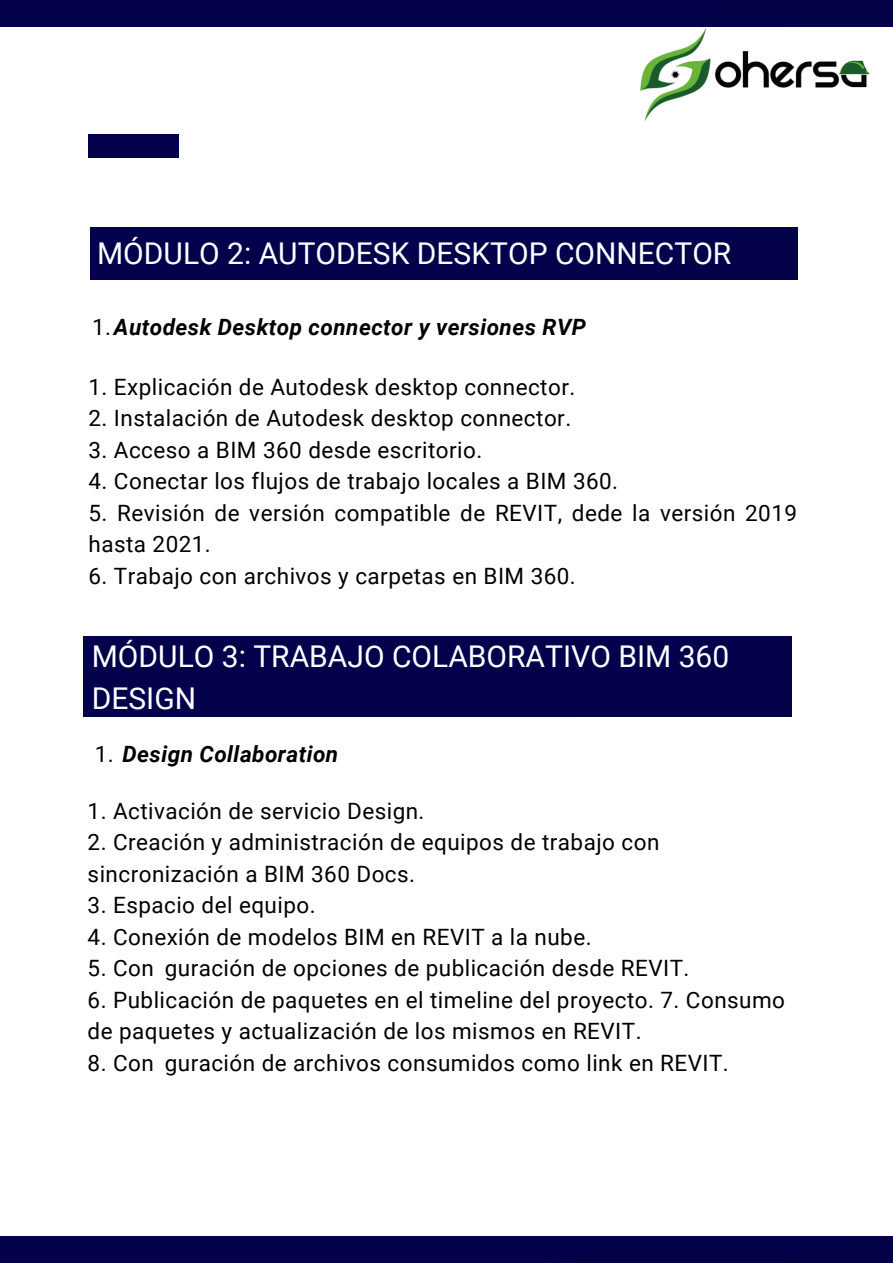
<style>
.page{position:relative;width:893px;height:1264px;background:#fff}
.page>*{position:absolute;margin:0;border:0;box-sizing:border-box;transform-origin:0 0}
.t1{font:30px/41.5px "Roboto";color:#fff}
.t2{font:22.5px/31.5px "Roboto";letter-spacing:.02em;color:#000}
.t3{font:italic 700 22.5px "Roboto";letter-spacing:.02em;color:#000}
.s1{font-weight:400;font-style:normal}
</style>
<div class="page">
<div style="left:0;top:0;width:892px;height:26px;background:#03014c"></div>
<img style="left:622px;top:2px;width:270px;height:119px">
<div style="left:88px;top:135px;width:90px;height:22px;background:#03014c"></div>
<div style="left:0;top:1236px;width:892px;height:26px;background:#03014c"></div>
<div style="left:90px;top:227px;width:707px;height:52px;background:#03014c"></div>
<div style="left:84px;top:636px;width:707px;height:80px;background:#03014c"></div>
<h1 class="t1" style="left:97px;top:232px;width:635px">MÓDULO 2: AUTODESK DESKTOP CONNECTOR</h1>
<p class="t3" style="left:92px;top:314px;width:495px"><span class="s1">1.</span>Autodesk Desktop connector y versiones RVP</p>
<p class="t2" style="left:88px;top:371px;width:488px">1. Explicación de Autodesk desktop connector.</p>
<p class="t2" style="left:88px;top:403px;width:484px">2. Instalación de Autodesk desktop connector.</p>
<p class="t2" style="left:88px;top:434px;width:395px">3. Acceso a BIM 360 desde escritorio.</p>
<p class="t2" style="left:88px;top:466px;width:531px">4. Conectar los flujos de trabajo locales a BIM 360.</p>
<p class="t2" style="left:88px;top:497px;width:710px">5. Revisión de versión compatible de REVIT, dede la versión 2019 hasta 2021.</p>
<p class="t2" style="left:88px;top:560px;width:489px">6. Trabajo con archivos y carpetas en BIM 360.</p>
<h1 class="t1" style="left:92px;top:636px;width:639px">MÓDULO 3: TRABAJO COLABORATIVO BIM 360<br>DESIGN</h1>
<p class="t3" style="left:95px;top:741px;width:245px"><span class="s1">1.</span> Design Collaboration</p>
<p class="t2" style="left:88px;top:795px;width:338px">1. Activación de servicio Design.</p>
<p class="t2" style="left:88px;top:826px;width:573px">2. Creación y administración de equipos de trabajo con sincronización a BIM 360 Docs.</p>
<p class="t2" style="left:88px;top:889px;width:229px">3. Espacio del equipo.</p>
<p class="t2" style="left:88px;top:921px;width:505px">4. Conexión de modelos BIM en REVIT a la nube.</p>
<p class="t2" style="left:88px;top:952px;width:603px">5. Con guración de opciones de publicación desde REVIT.</p>
<p class="t2" style="left:88px;top:984px;width:699px">6. Publicación de paquetes en el timeline del proyecto. 7. Consumo de paquetes y actualización de los mismos en REVIT.</p>
<p class="t2" style="left:88px;top:1047px;width:642px">8. Con guración de archivos consumidos como link en REVIT.</p>
</div>
